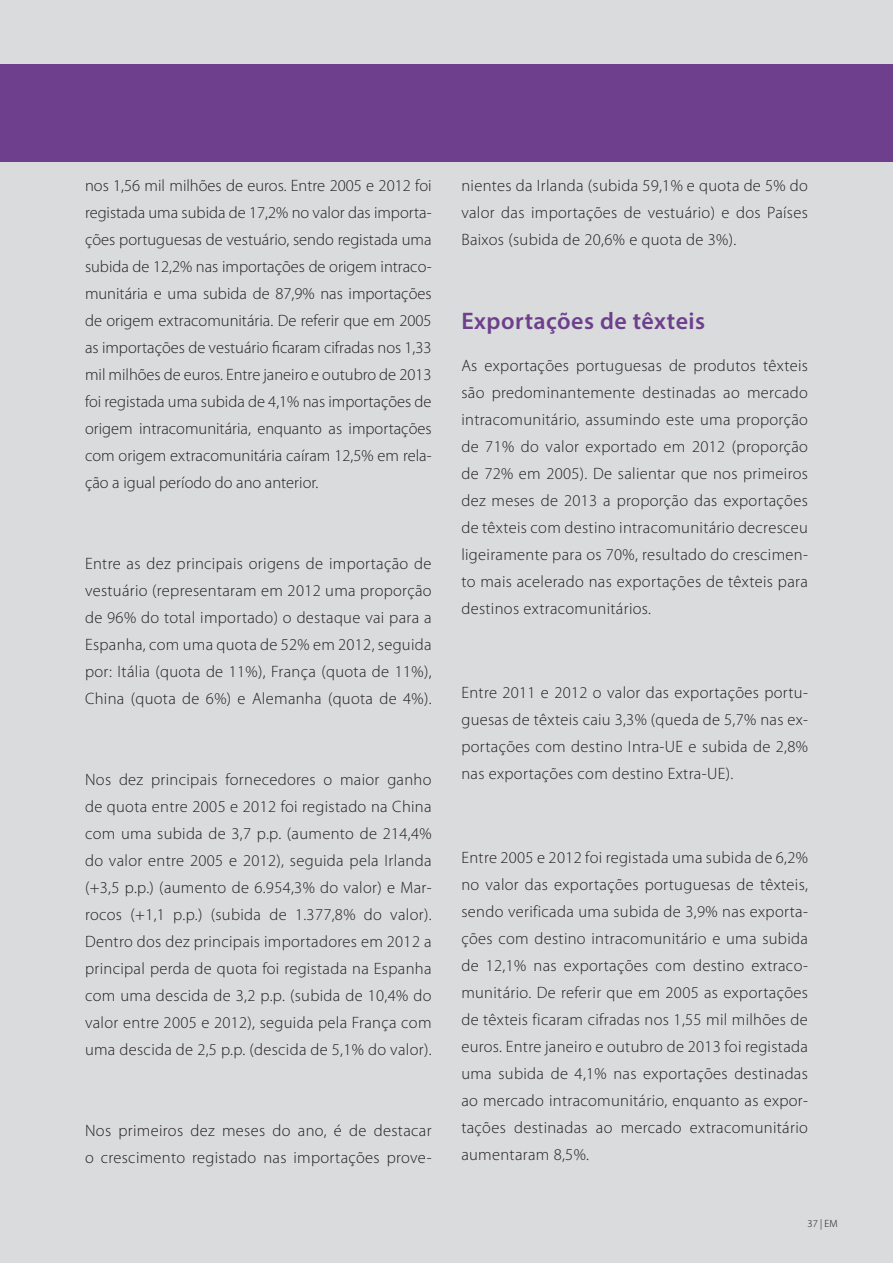
<style>
.page{position:relative;width:893px;height:1263px;background:#dadbdc}
.page>*{position:absolute;margin:0;border:0;box-sizing:border-box;transform-origin:0 0}
.t1{font:600 24px "Myriad Pro";letter-spacing:.02em;color:#6d3f8d}
.t2{font:300 16.5px/27px "Myriad Pro";letter-spacing:.02em;color:#231f20;text-align:justify}
.t3{font:300 10.5px "Myriad Pro";color:#231f20}
</style>
<div class="page">
<div style="left:0;top:64px;width:893px;height:98px;background:#6d3f8d"></div>
<p class="t2" style="left:85px;top:172px;width:348px">nos 1,56 mil milhões de euros. Entre 2005 e 2012 foi registada uma subida de 17,2% no valor das importa&shy;ções portuguesas de vestuário, sendo registada uma subida de 12,2% nas importações de origem intraco&shy;munitária e uma subida de 87,9% nas importações de origem extracomunitária. De referir que em 2005 as importações de vestuário ficaram cifradas nos 1,33 mil milhões de euros. Entre janeiro e outubro de 2013 foi registada uma subida de 4,1% nas importações de origem intracomunitária, enquanto as importações com origem extracomunitária caíram 12,5% em rela&shy;ção a igual período do ano anterior.</p>
<p class="t2" style="left:85px;top:550px;width:348px">Entre as dez principais origens de importação de vestuário (representaram em 2012 uma proporção de 96% do total importado) o destaque vai para a Espanha, com uma quota de 52% em 2012, seguida por: Itália (quota de 11%), França (quota de 11%), China (quota de 6%) e Alemanha (quota de 4%).</p>
<p class="t2" style="left:85px;top:766px;width:348px">Nos dez principais fornecedores o maior ganho de quota entre 2005 e 2012 foi registado na China com uma subida de 3,7 p.p. (aumento de 214,4% do valor entre 2005 e 2012), seguida pela Irlanda (+3,5 p.p.) (aumento de 6.954,3% do valor) e Mar&shy;rocos (+1,1 p.p.) (subida de 1.377,8% do valor).<br>Dentro dos dez principais importadores em 2012 a principal perda de quota foi registada na Espanha com uma descida de 3,2 p.p. (subida de 10,4% do valor entre 2005 e 2012), seguida pela França com uma descida de 2,5 p.p. (descida de 5,1% do valor).</p>
<p class="t2" style="left:85px;top:1117px;width:348px">Nos primeiros dez meses do ano, é de destacar o crescimento registado nas importações prove-</p>
<p class="t2" style="left:461px;top:172px;width:348px">nientes da Irlanda (subida 59,1% e quota de 5% do valor das importações de vestuário) e dos Países Baixos (subida de 20,6% e quota de 3%).</p>
<h1 class="t1" style="left:461px;top:306px;width:245px">Exportações de têxteis</h1>
<p class="t2" style="left:461px;top:352px;width:348px">As exportações portuguesas de produtos têxteis são predominantemente destinadas ao mercado intracomunitário, assumindo este uma proporção de 71% do valor exportado em 2012 (proporção de 72% em 2005). De salientar que nos primeiros dez meses de 2013 a proporção das exportações de têxteis com destino intracomunitário decresceu ligeiramente para os 70%, resultado do crescimen&shy;to mais acelerado nas exportações de têxteis para destinos extracomunitários.</p>
<p class="t2" style="left:461px;top:679px;width:348px">Entre 2011 e 2012 o valor das exportações portu&shy;guesas de têxteis caiu 3,3% (queda de 5,7% nas ex&shy;portações com destino Intra-UE e subida de 2,8% nas exportações com destino Extra-UE).</p>
<p class="t2" style="left:461px;top:844px;width:348px">Entre 2005 e 2012 foi registada uma subida de 6,2% no valor das exportações portuguesas de têxteis, sendo verificada uma subida de 3,9% nas exporta&shy;ções com destino intracomunitário e uma subida de 12,1% nas exportações com destino extraco&shy;munitário. De referir que em 2005 as exportações de têxteis ficaram cifradas nos 1,55 mil milhões de euros. Entre janeiro e outubro de 2013 foi registada uma subida de 4,1% nas exportações destinadas ao mercado intracomunitário, enquanto as expor&shy;tações destinadas ao mercado extracomunitário aumentaram 8,5%.</p>
<p class="t3" style="left:808px;top:1218px;width:32px">37 | EM</p>
</div>
